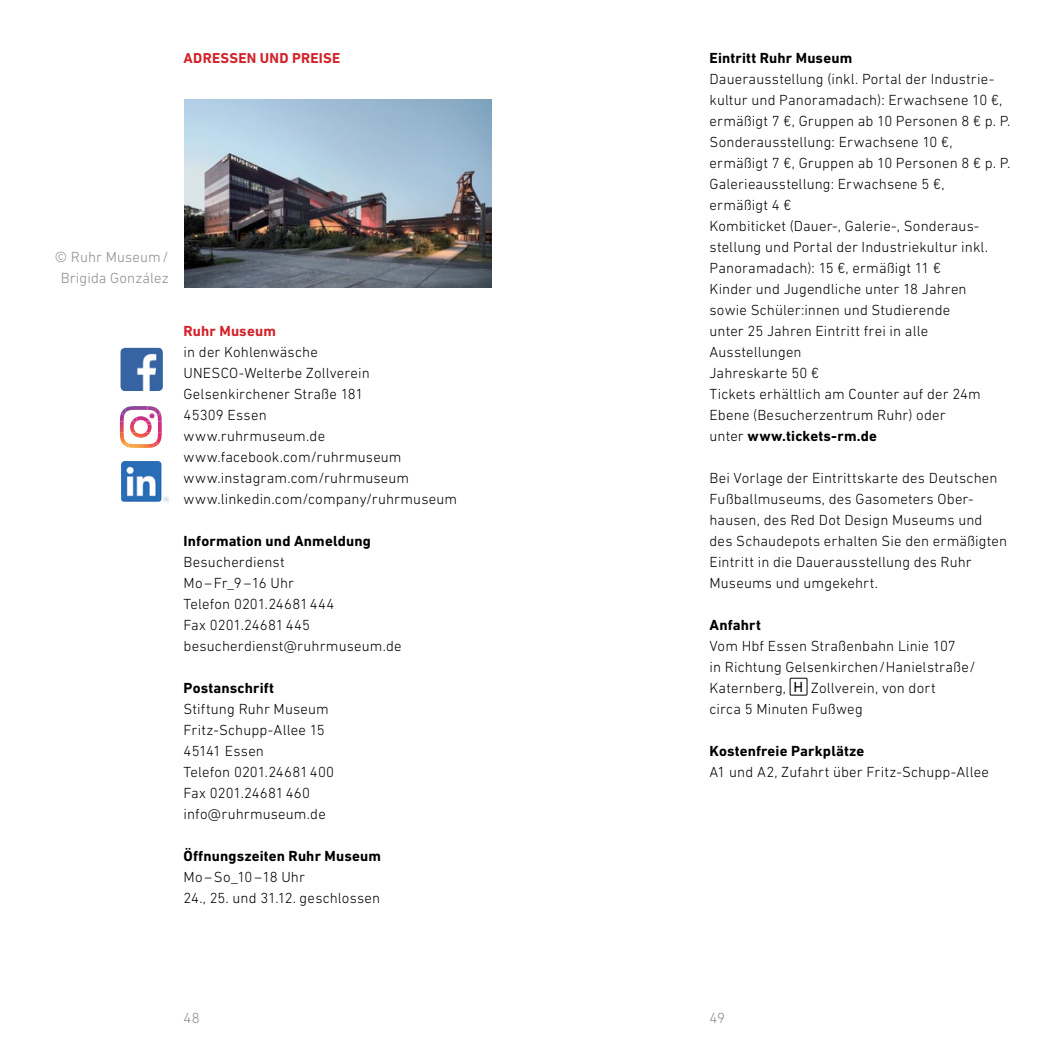
<style>
.page{position:relative;width:1042px;height:1042px;background:#fff}
.page>*{position:absolute;margin:0;border:0;box-sizing:border-box;transform-origin:0 0}
.t1{font:300 14.88px/21px "DIN Next LT Pro";letter-spacing:.01em;color:#000}
.t2{font:700 14.88px "DIN Next LT Pro";letter-spacing:.01em;color:#000}
.t3{font:300 14.88px/21px "DIN Next LT Pro";letter-spacing:.005em;color:#8a8c8e;text-align:center}
.t4{font:700 14.88px "DIN Next LT Pro";color:#d2232a}
.t5{font:700 14.53px "DIN Next LT Pro";color:#d2232a}
.s1{font-weight:700}
.s2{font-weight:400}
</style>
<div class="page">
<img style="left:184px;top:99px;width:307px;height:189px">
<img style="left:128px;top:447px;width:22px;height:1px">
<svg style="left:120px;top:406px;width:42px;height:41px"></svg>
<img style="left:120px;top:348px;width:43px;height:43px">
<img style="left:121px;top:461px;width:48px;height:41px">
<div style="left:790px;top:678px;width:17px;height:17px;border:1px solid #000"></div>
<p class="t5" style="left:184px;top:50px;width:29px">ADRESSEN</p>
<p class="t5" style="left:260px;top:50px;width:73px">UND PREISE</p>
<p class="t3" style="left:55px;top:246px;width:115px">© Ruhr Museum/<br>Brigida González</p>
<p class="t4" style="left:184px;top:322px;width:94px">Ruhr Museum</p>
<p class="t1" style="left:184px;top:341px;width:275px">in der Kohlenwäsche<br>UNESCO-Welterbe Zollverein<br>Gelsenkirchener Straße 181<br>45309 Essen<br>www.ruhrmuseum.de www.facebook.com/ruhrmuseum www.instagram.com/ruhrmuseum www.linkedin.com/company/ruhrmuseum</p>
<p class="t2" style="left:184px;top:532px;width:189px">Information und Anmeldung</p>
<p class="t1" style="left:184px;top:551px;width:220px">Besucherdienst<br>Mo –Fr_9–16 Uhr<br>Telefon 0201.24681444<br>Fax 0201.24681445 besucherdienst@ruhrmuseum.de</p>
<p class="t2" style="left:184px;top:679px;width:92px">Postanschrift</p>
<p class="t1" style="left:184px;top:698px;width:152px">Stiftung Ruhr Museum<br>Fritz-Schupp-Allee 15<br>45141 Essen<br>Telefon 0201.24681400<br>Fax 0201.24681460 info@ruhrmuseum.de</p>
<p class="t2" style="left:184px;top:847px;width:199px">Öffnungszeiten Ruhr Museum</p>
<p class="t1" style="left:184px;top:866px;width:198px">Mo –So_10–18 Uhr<br>24., 25. und 31.12. geschlossen</p>
<p class="t3" style="left:184px;top:1007px;width:18px">48</p>
<p class="t2" style="left:709px;top:49px;width:144px">Eintritt Ruhr Museum</p>
<p class="t1" style="left:709px;top:68px;width:302px">Dauerausstellung (inkl. Portal der Industrie&shy;kultur und Panoramadach): Erwachsene 10 €, ermäßigt 7 €, Gruppen ab 10 Personen 8 € p. P.<br>Sonderausstellung: Erwachsene 10 €, ermäßigt 7 €, Gruppen ab 10 Personen 8 € p. P.<br>Galerieausstellung: Erwachsene 5 €,<br>ermäßigt 4 €<br>Kombiticket (Dauer-, Galerie-, Sonderaus&shy;stellung und Portal der Industriekultur inkl.<br>Panoramadach): 15 €, ermäßigt 11 €<br>Kinder und Jugendliche unter 18 Jahren<br>sowie Schüler:innen und Studierende<br>unter 25 Jahren Eintritt frei in alle Ausstellungen<br>Jahreskarte 50 €<br>Tickets erhältlich am Counter auf der 24m Ebene (Besucherzentrum Ruhr) oder<br>unter <span class="s1">www.tickets-rm.de</span></p>
<p class="t1" style="left:709px;top:467px;width:299px">Bei Vorlage der Eintrittskarte des Deutschen Fußballmuseums, des Gasometers Ober&shy;hausen, des Red Dot Design Museums und des Schaudepots erhalten Sie den ermäßigten Eintritt in die Dauerausstellung des Ruhr Museums und umgekehrt.</p>
<p class="t2" style="left:709px;top:616px;width:53px">Anfahrt</p>
<p class="t1" style="left:709px;top:635px;width:268px">Vom Hbf Essen Straßenbahn Linie 107<br>in Richtung Gelsenkirchen/Hanielstraße/ Katernberg, <span class="s2">H</span> Zollverein, von dort<br>circa 5 Minuten Fußweg</p>
<p class="t2" style="left:709px;top:742px;width:156px">Kostenfreie Parkplätze</p>
<p class="t1" style="left:709px;top:761px;width:281px">A1 und A2, Zufahrt über Fritz-Schupp-Allee</p>
<p class="t3" style="left:709px;top:1007px;width:17px">49</p>
</div>
